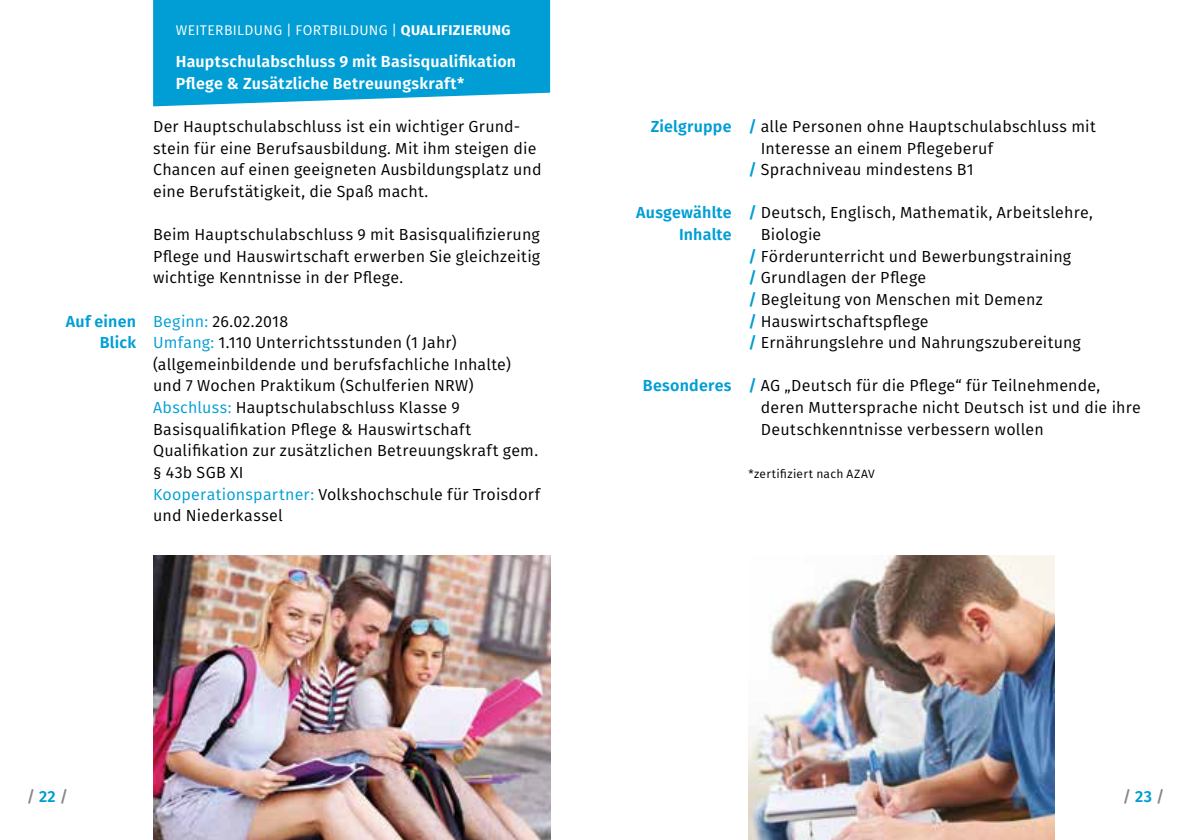
<style>
.page{position:relative;width:1191px;height:840px;background:#fff}
.page>*{position:absolute;margin:0;border:0;box-sizing:border-box;transform-origin:0 0}
.t1{font:16px/21.6px "Fira Sans";letter-spacing:.015em;color:#000}
.t2{font:600 16px/21.6px "Fira Sans";letter-spacing:.015em;color:#fff}
.t3{font:600 16px/21.6px "Fira Sans";letter-spacing:.015em;color:#009ed4;text-align:right}
.t4{font:500 16px "Fira Sans";color:#878787}
.t5{font:14px "Fira Sans";letter-spacing:.03em;color:#fff}
.t6{font:12px "Fira Sans";letter-spacing:.025em;color:#000}
.s1{font-weight:700}
.s2{color:#009ed4}
.s3{font-weight:600;color:#009ed4}
</style>
<div class="page">
<div style="left:153px;top:0;width:397px;height:106px;background:#009ed4"></div>
<img style="left:153px;top:555px;width:397px;height:284px">
<img style="left:748px;top:555px;width:306px;height:284px">
<p class="t3" style="left:66px;top:309px;width:72px">Auf einen<br>Blick</p>
<p class="t5" style="left:176px;top:20px;width:336px">WEITERBILDUNG | FORTBILDUNG | <span class="s1">QUALIFIZIERUNG</span></p>
<p class="t2" style="left:176px;top:50px;width:342px">Hauptschulabschluss 9 mit Basisqualifikation<br>Pflege &amp; Zusätzliche Betreuungskraft*</p>
<p class="t1" style="left:153px;top:115px;width:390px">Der Hauptschulabschluss ist ein wichtiger Grund&shy;stein für eine Berufsausbildung. Mit ihm steigen die Chancen auf einen geeigneten Ausbildungsplatz und eine Berufstätigkeit, die Spaß macht.</p>
<p class="t1" style="left:153px;top:223px;width:388px;text-align:justify">Beim Hauptschulabschluss 9 mit Basisqualifizierung Pflege und Hauswirtschaft erwerben Sie gleichzeitig wichtige Kenntnisse in der Pflege.</p>
<p class="t1" style="left:153px;top:309px;width:389px"><span class="s2">Beginn:</span> 26.02.2018<br><span class="s2">Umfang:</span> 1.110 Unterrichtsstunden (1 Jahr) (allgemeinbildende und berufsfachliche Inhalte) und 7 Wochen Praktikum (Schulferien NRW)<br><span class="s2">Abschluss:</span> Hauptschulabschluss Klasse 9<br>Basisqualifikation Pflege &amp; Hauswirtschaft Qualifikation zur zusätzlichen Betreuungskraft gem. § 43b SGB XI<br><span class="s2">Kooperationspartner:</span> Volkshochschule für Troisdorf und Niederkassel</p>
<p class="t3" style="left:650px;top:114px;width:82px">Zielgruppe</p>
<p class="t3" style="left:636px;top:201px;width:97px">Ausgewählte<br>Inhalte</p>
<p class="t3" style="left:643px;top:374px;width:90px">Besonderes</p>
<p class="t1" style="left:748px;top:115px;width:348px"><span class="s3">/</span> alle Personen ohne Hauptschulabschluss mit</p>
<p class="t1" style="left:761px;top:137px;width:234px">Interesse an einem Pflegeberuf</p>
<p class="t1" style="left:748px;top:158px;width:227px"><span class="s3">/</span> Sprachniveau mindestens B1</p>
<p class="t1" style="left:748px;top:201px;width:346px"><span class="s3">/</span> Deutsch, Englisch, Mathematik, Arbeitslehre,</p>
<p class="t1" style="left:761px;top:223px;width:62px">Biologie</p>
<p class="t1" style="left:748px;top:245px;width:324px"><span class="s3">/</span> Förderunterricht und Bewerbungstraining</p>
<p class="t1" style="left:748px;top:266px;width:179px"><span class="s3">/</span> Grundlagen der Pflege</p>
<p class="t1" style="left:748px;top:288px;width:295px"><span class="s3">/</span> Begleitung von Menschen mit Demenz</p>
<p class="t1" style="left:748px;top:309px;width:181px"><span class="s3">/</span> Hauswirtschaftspflege</p>
<p class="t1" style="left:748px;top:331px;width:334px"><span class="s3">/</span> Ernährungslehre und Nahrungszubereitung</p>
<p class="t1" style="left:761px;top:374px;width:381px;text-indent:-12px"><span class="s3">/</span> AG „Deutsch für die Pflege“ für Teilnehmende, deren Muttersprache nicht Deutsch ist und die ihre<br>Deutschkenntnisse verbessern wollen</p>
<p class="t6" style="left:748px;top:464px;width:127px">*zertifiziert nach AZAV</p>
<p class="t4" style="left:27px;top:783px;width:43px">/ <span class="s3">22</span> /</p>
<p class="t4" style="left:1123px;top:783px;width:43px">/ <span class="s3">23</span> /</p>
</div>
